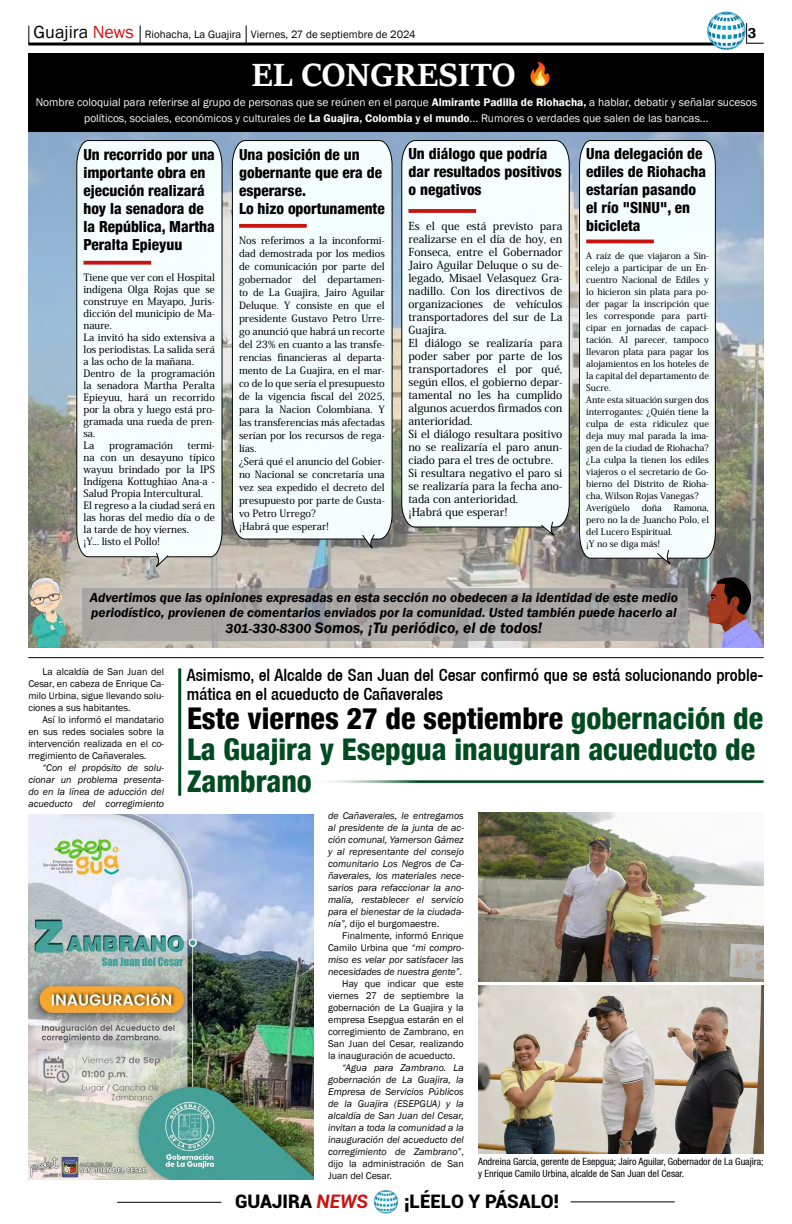
<style>
.page{position:relative;width:792px;height:1224px;background:#fff}
.page>*{position:absolute;margin:0;border:0;box-sizing:border-box;transform-origin:0 0}
.t1{font:700 35.4px "Sitka Heading";color:#fff}
.t2{font:800 condensed 29.9px/31.7px "Helvetica 87";color:#004b20}
.t3{font:900 18.7px "Roboto";color:#000}
.t4{font:500 condensed 17px/19px "Helvetica 67";color:#000}
.t5{font:italic 600 15.6px "Franklin Gothic";color:#000}
.t6{font:800 condensed 15.3px/18.1px "Helvetica 87";color:#000}
.t7{font:600 14.7px "Franklin Gothic";color:#000}
.t8{font:italic 600 13.5px/15.6px "Franklin Gothic";color:#000}
.t9{font:11.4px/15.6px "Franklin Gothic";color:#fcfcfc;text-align:center}
.t10{font:500 11px/13px "Koz Min Pr 6 N";color:#000}
.t11{font:11px "Franklin Gothic";color:#000}
.t12{font:500 10px/13px "Koz Min Pr 6 N";color:#000}
.t13{font:italic 10px/12px "Franklin Gothic";color:#000;text-align:justify}
.t14{font:10px/12px "Franklin Gothic";color:#000;text-align:justify}
.t15{font:condensed 10px/12px "Helvetica 57";color:#000}
.t16{font:500 9px/12px "Koz Min Pr 6 N";color:#000}
.s1{font-size:18px}
.s2{font-size:18px;color:#c91311}
.s3{font-weight:600}
.s4{font-size:13.5px}
.s5{color:#000}
.s6{font-style:normal}
.s7{font-style:italic}
.s8{font-weight:700;font-style:italic;color:#c91311}
</style>
<div class="page">
<hr style="left:28px;top:43px;width:688px;height:3px;background:#000">
<svg style="left:747px;top:23px;width:17px;height:21px"></svg>
<svg style="left:28px;top:26px;width:1px;height:18px"></svg>
<svg style="left:140px;top:26px;width:1px;height:17px"></svg>
<svg style="left:246px;top:26px;width:1px;height:17px"></svg>
<img style="left:706px;top:11px;width:41px;height:39px">
<hr style="left:117px;top:1202px;width:104px;height:1px;background:#000">
<hr style="left:571px;top:1201px;width:104px;height:1px;background:#000">
<img style="left:374px;top:1190px;width:24px;height:24px">
<img style="left:28px;top:131px;width:736px;height:517px">
<div style="left:28px;top:53px;width:736px;height:78px;background:#000"></div>
<svg style="left:82px;top:588px;width:606px;height:52px;background:#a7a5a2"></svg>
<img style="left:530px;top:62px;width:20px;height:24px">
<hr style="left:28px;top:657px;width:736px;height:1px;background:#000">
<hr style="left:306px;top:780px;width:458px;height:3px;background:#004b20">
<img style="left:29px;top:577px;width:37px;height:71px">
<img style="left:706px;top:577px;width:58px;height:71px">
<div style="left:76px;top:140px;width:146px;height:417px;background:#f6fefe"></div>
<svg style="left:152px;top:552px;width:17px;height:20px"></svg>
<div style="left:232px;top:140px;width:161px;height:400px;background:#f5fefe"></div>
<svg style="left:362px;top:534px;width:14px;height:19px"></svg>
<div style="left:401px;top:140px;width:169px;height:387px;background:#f5fdfd"></div>
<svg style="left:540px;top:521px;width:19px;height:19px"></svg>
<div style="left:579px;top:140px;width:137px;height:419px;background:#f5fdfe"></div>
<svg style="left:657px;top:549px;width:18px;height:19px"></svg>
<svg style="left:83px;top:261px;width:68px;height:4px"></svg>
<svg style="left:239px;top:224px;width:68px;height:4px"></svg>
<svg style="left:408px;top:209px;width:68px;height:4px"></svg>
<hr style="left:586px;top:240px;width:68px;height:3px;background:#c91311">
<hr style="left:178px;top:668px;width:3px;height:128px;background:#004b20">
<img style="left:28px;top:815px;width:286px;height:364px">
<img style="left:478px;top:813px;width:286px;height:168px">
<img style="left:478px;top:985px;width:286px;height:169px">
<p class="t11" style="left:34px;top:28px;width:383px"><span class="s1">Guajira</span> <span class="s2">News</span> Riohacha, La Guajira Viernes, 27 de septiembre de 2024</p>
<h3 class="t7" style="left:748px;top:24px;width:10px">3</h3>
<h1 class="t1" style="left:251px;top:49px;width:266px">EL CONGRESITO</h1>
<p class="t9" style="left:36px;top:95px;width:723px">Nombre coloquial para referirse al grupo de personas que se reúnen en el parque <span class="s3">Almirante Padilla de Riohacha,</span> a hablar, debatir y señalar sucesos políticos, sociales, económicos y culturales de <span class="s3">La Guajira, Colombia y el mundo</span>... Rumores o verdades que salen de las bancas...</p>
<h3 class="t6" style="left:83px;top:145px;width:133px">Un recorrido por una importante obra en ejecución realizará hoy la senadora de la República, Martha<br>Peralta Epieyuu</h3>
<h3 class="t6" style="left:239px;top:145px;width:147px">Una posición de un gobernante que era de esperarse.<br>Lo hizo oportunamente</h3>
<h3 class="t6" style="left:408px;top:144px;width:155px">Un diálogo que podría dar resultados positivos o negativos</h3>
<h3 class="t6" style="left:586px;top:144px;width:121px">Una delegación de ediles de Riohacha estarían pasando el río "SINU", en</h3>
<p class="t10" style="left:408px;top:220px;width:155px">Es el que está previsto para</p>
<h3 class="t6" style="left:586px;top:217px;width:56px">bicicleta</h3>
<p class="t10" style="left:408px;top:233px;width:155px">realizarse en el día de hoy, en<br>Fonseca, entre el Gobernador<br>Jairo Aguilar Deluque o su de&shy;legado, Misael Velasquez Gra&shy;nadillo. Con los directivos de organizaciones de vehículos transportadores del sur de La<br>Guajira.<br>El diálogo se realizaría para poder saber por parte de los transportadores el por qué, según ellos, el gobierno depar&shy;tamental no les ha cumplido algunos acuerdos firmados con anterioridad.<br>Si el diálogo resultara positivo no se realizaría el paro anun&shy;ciado para el tres de octubre.<br>Si resultara negativo el paro si se realizaría para la fecha ano&shy;tada con anterioridad.<br>¡Habrá que esperar!</p>
<p class="t12" style="left:239px;top:234px;width:147px">Nos referimos a la inconformi&shy;dad demostrada por los medios de comunicación por parte del gobernador del departamen&shy;to de La Guajira, Jairo Aguilar<br>Deluque. Y consiste en que el presidente Gustavo Petro Urre&shy;go anunció que habrá un recorte del 23% en cuanto a las transfe&shy;rencias financieras al departa&shy;mento de La Guajira, en el mar&shy;co de lo que sería el presupuesto de la vigencia fiscal del 2025, para la Nacion Colombiana. Y las transferencias más afectadas serían por los recursos de rega&shy;lías.<br>¿Será qué el anuncio del Gobier&shy;no Nacional se concretaría una vez sea expedido el decreto del presupuesto por parte de Gusta&shy;vo Petro Urrego?<br>¡Habrá que esperar!</p>
<p class="t16" style="left:586px;top:250px;width:124px">A raíz de que viajaron a Sin&shy;celejo a participar de un En&shy;cuentro Nacional de Ediles y lo hicieron sin plata para po&shy;der pagar la inscripción que les corresponde para parti&shy;cipar en jornadas de capaci&shy;tación. Al parecer, tampoco llevaron plata para pagar los alojamientos en los hoteles de la capital del departamento de<br>Sucre.<br>Ante esta situación surgen dos interrogantes: ¿Quién tiene la culpa de esta ridiculez que deja muy mal parada la ima&shy;gen de la ciudad de Riohacha? ¿La culpa la tienen los ediles viajeros o el secretario de Go&shy;bierno del Distrito de Rioha&shy;cha, Wilson Rojas Vanegas?<br>Averígüelo</p>
<p class="t12" style="left:83px;top:272px;width:133px;line-height:12px">Tiene que ver con el Hospital indígena Olga Rojas que se construye en Mayapo, Juris&shy;dicción del municipio de Ma&shy;naure.<br>La invitó ha sido extensiva a los periodistas. La salida será a las ocho de la mañana.<br>Dentro de la programación la senadora Martha Peralta<br>Epieyuu, hará un recorrido por la obra y luego está pro&shy;gramada una rueda de pren&shy;sa.<br>La</p>
<p class="t12" style="left:109px;top:440px;width:65px">programación</p>
<p class="t12" style="left:83px;top:440px;width:133px;line-height:12px;text-indent:104px">termi&shy;na con un desayuno típico wayuu brindado por la IPS<br>Indígena Kottughiao Ana-a -<br>Salud Propia Intercultural.<br>El regreso a la ciudad será en las horas del medio día o de la tarde de hoy viernes.<br>¡Y... listo el Pollo!</p>
<p class="t16" style="left:642px;top:502px;width:22px">doña</p>
<p class="t16" style="left:586px;top:502px;width:124px;text-indent:88px">Ramona, pero no la de Juancho Polo, el del Lucero Espiritual.<br>¡Y no se diga más!</p>
<h3 class="t8" style="left:90px;top:589px;width:590px">Advertimos que las opiniones expresadas en esta sección no obedecen a la identidad de este medio periodístico, provienen de comentarios enviados por la comunidad. Usted también puede hacerlo al</h3>
<h3 class="t5" style="left:225px;top:618px;width:318px"><span class="s4">301-330-8300</span> Somos, ¡Tu periódico, el de todos!</h3>
<p class="t14" style="left:28px;top:666px;width:137px;text-indent:14px">La alcaldía de San Juan del Cesar, en cabeza de Enrique Ca&shy;milo Urbina, sigue llevando solu&shy;ciones a sus habitantes.</p>
<p class="t14" style="left:28px;top:714px;width:137px;text-indent:14px">Así lo informó el mandatario en sus redes sociales sobre la intervención realizada en el co&shy;rregimiento de Cañaverales.</p>
<p class="t13" style="left:28px;top:762px;width:137px;text-indent:14px">“Con el propósito de solu&shy;cionar un problema presenta&shy;do en la línea de aducción del acueducto del corregimiento</p>
<h3 class="t4" style="left:187px;top:665px;width:578px">Asimismo, el Alcalde de San Juan del Cesar confirmó que se está solucionando proble&shy;mática en el acueducto de Cañaverales</h3>
<h2 class="t2" style="left:187px;top:702px;width:578px"><span class="s5">Este viernes 27 de septiembre</span> gobernación de<br>La Guajira y Esepgua inauguran acueducto de<br>Zambrano</h2>
<p class="t13" style="left:328px;top:810px;width:137px">de Cañaverales, le entregamos al presidente de la junta de ac&shy;ción comunal, Yamerson Gámez y al representante del consejo comunitario Los Negros de Ca&shy;ñaverales, los materiales nece&shy;sarios para refaccionar la ano&shy;malía, restablecer el servicio para el bienestar de la ciudada&shy;nía”, <span class="s6">dijo el burgomaestre.</span></p>
<p class="t14" style="left:342px;top:930px;width:123px">Finalmente, informó Enrique</p>
<p class="t14" style="left:328px;top:942px;width:137px">Camilo Urbina que <span class="s7">“mi compro-</span></p>
<p class="t13" style="left:328px;top:954px;width:137px">miso es velar por satisfacer las</p>
<p class="t13" style="left:328px;top:966px;width:135px">necesidades de nuestra gente”<span class="s6">.</span></p>
<p class="t14" style="left:342px;top:978px;width:123px">Hay que indicar que este</p>
<p class="t14" style="left:328px;top:990px;width:137px">viernes 27 de septiembre la</p>
<p class="t14" style="left:328px;top:1002px;width:137px">gobernación de La Guajira y la</p>
<p class="t14" style="left:328px;top:1014px;width:137px">empresa Esepgua estarán en el</p>
<p class="t14" style="left:328px;top:1026px;width:137px">corregimiento de Zambrano, en</p>
<p class="t14" style="left:328px;top:1038px;width:137px">San Juan del Cesar, realizando</p>
<p class="t14" style="left:328px;top:1050px;width:129px">la inauguración de acueducto.</p>
<p class="t13" style="left:328px;top:1062px;width:137px;text-indent:14px">“Agua para Zambrano. La gobernación de La Guajira, la Empresa de Servicios Públicos de la Guajira (ESEPGUA) y la alcaldía de San Juan del Cesar, invitan a toda la comunidad a la inauguración del acueducto del corregimiento de Zambrano”<span class="s6">, dijo la administración de San Juan del Cesar.</span></p>
<p class="t15" style="left:478px;top:1156px;width:287px">Andreina García, gerente de Esepgua; Jairo Aguilar, Gobernador de La Guajira; y Enrique Camilo Urbina, alcalde de San Juan del Cesar.</p>
<h3 class="t3" style="left:235px;top:1189px;width:134px">GUAJIRA <span class="s8">NEWS</span></h3>
<h3 class="t3" style="left:404px;top:1189px;width:157px">¡LÉELO Y PÁSALO!</h3>
</div>
